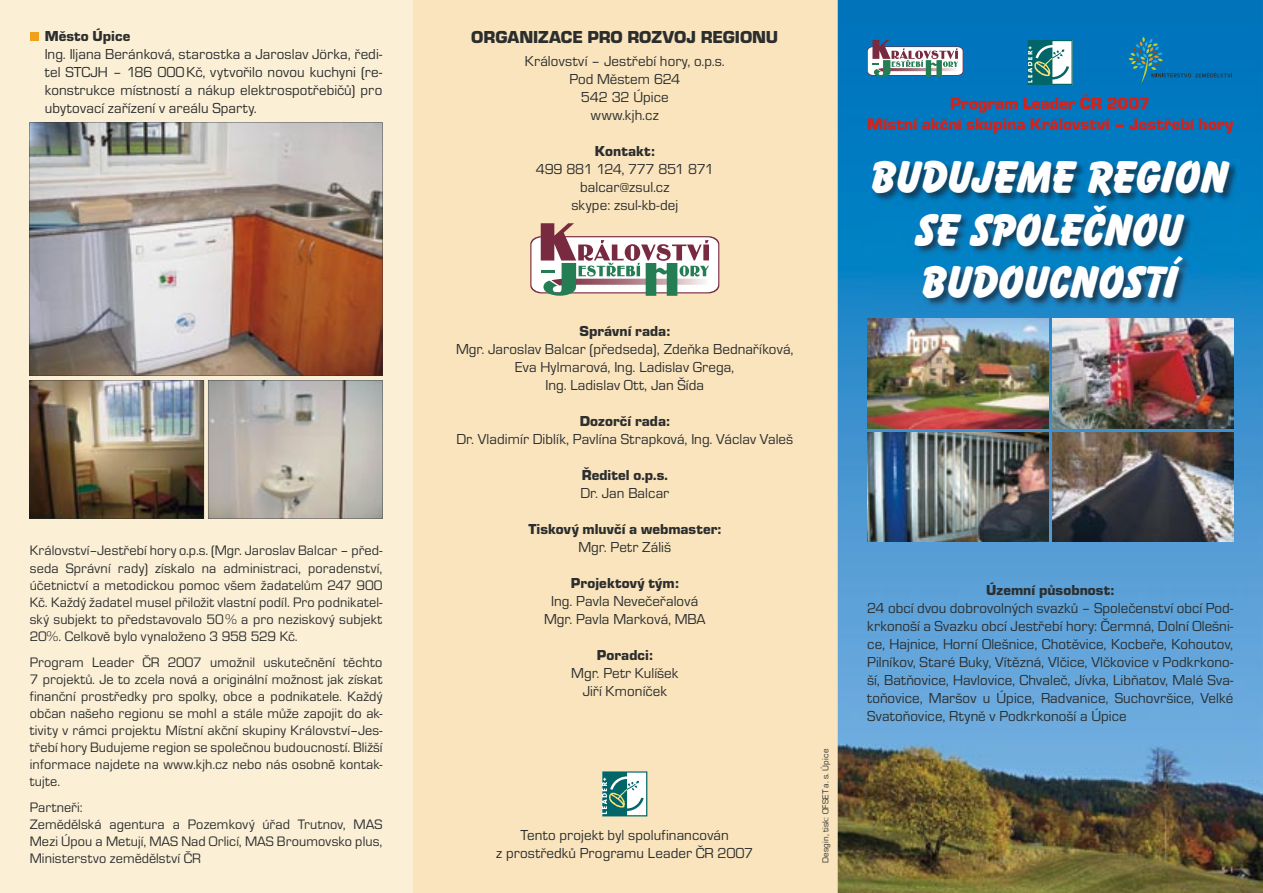
<style>
.page{position:relative;width:1263px;height:893px;background:#fff}
.page>*{position:absolute;margin:0;border:0;box-sizing:border-box;transform-origin:0 0}
.t1{font:700 48px/52.5px "Balloon DCE Extr";letter-spacing:-.005em;color:#fff;text-align:center}
.t2{font:900 18px "Eurostile TCE";letter-spacing:-.005em;color:#2c2e2e}
.t3{font:900 17.25px/20.7px "Eurostile TCE";color:#d92017;text-align:center}
.t4{font:15px/18px "Eurostile TCE";letter-spacing:.005em;color:#2c2e2e;text-align:center}
.t5{font:900 15px "Eurostile TCE";letter-spacing:.005em;color:#2c2e2e}
.t6{font:14.25px/17.1px "Eurostile TCE";letter-spacing:.01em;color:#2c2e2e;text-align:justify}
.t7{font:9px "Eurostile TCE";letter-spacing:.025em;color:#2c2e2e}
</style>
<div class="page">
<div style="left:412px;top:0;width:426px;height:893px;background:#f9e4bd"></div>
<img style="left:838px;top:0;width:425px;height:893px">
<img style="left:872px;top:159px;width:367px;height:149px">
<div style="left:0;top:0;width:412px;height:893px;background:#fbefd6"></div>
<svg style="left:867px;top:40px;width:96px;height:37px"></svg>
<svg style="left:1128px;top:37px;width:104px;height:46px;background:#0b76b2"></svg>
<svg style="left:1028px;top:40px;width:45px;height:45px"></svg>
<img style="left:867px;top:319px;width:181px;height:109px">
<img style="left:1052px;top:319px;width:181px;height:109px">
<img style="left:867px;top:432px;width:181px;height:110px">
<img style="left:1052px;top:432px;width:181px;height:110px">
<div style="left:30px;top:32px;width:8px;height:8px;background:#efa11b"></div>
<img style="left:30px;top:122px;width:353px;height:254px">
<img style="left:30px;top:380px;width:353px;height:139px">
<svg style="left:530px;top:223px;width:189px;height:73px"></svg>
<svg style="left:602px;top:771px;width:45px;height:45px;background:#7baeab"></svg>
<p class="t5" style="left:45px;top:28px;width:87px">Město Úpice</p>
<p class="t4" style="left:45px;top:45px;width:339px;text-align:justify">Ing. Iljana Beránková, starostka a Jaroslav Jörka, ředi&shy;tel STCJH – 186 000 Kč, vytvořilo novou kuchyni (re&shy;konstrukce místností a nákup elektrospotřebičů) pro ubytovací zařízení v areálu Sparty.</p>
<p class="t6" style="left:30px;top:542px;width:354px">Království–Jestřebí hory o.p.s. (Mgr. Jaroslav Balcar – před&shy;seda Správní rady) získalo na administraci, poradenství, účetnictví a metodickou pomoc všem žadatelům 247 900<br>Kč. Každý žadatel musel přiložit vlastní podíl. Pro podnikatel&shy;ský subjekt to představovalo 50 % a pro neziskový subjekt 20%. Celkově bylo vynaloženo 3 958 529 Kč.</p>
<p class="t6" style="left:30px;top:654px;width:354px">Program Leader ČR 2007 umožnil uskutečnění těchto 7 projektů. Je to zcela nová a originální možnost jak získat finanční prostředky pro spolky, obce a podnikatele. Každý občan našeho regionu se mohl a stále může zapojit do ak&shy;tivity v rámci projektu Místní akční skupiny Království–Jes&shy;třebí hory Budujeme region se společnou budoucností. Bližší informace najdete na www.kjh.cz nebo nás osobně kontak&shy;tujte.</p>
<p class="t6" style="left:30px;top:799px;width:354px;text-align:left">Partneři:<br>Zemědělská agentura a Pozemkový úřad Trutnov, MAS Mezi Úpou a Metují, MAS Nad Orlicí, MAS Broumovsko plus, Ministerstvo zemědělství ČR</p>
<p class="t2" style="left:471px;top:27px;width:309px">ORGANIZACE PRO ROZVOJ REGIONU</p>
<p class="t4" style="left:525px;top:52px;width:201px">Království – Jestřebí hory, o.p.s.<br>Pod Městem 624<br>542 32 Úpice<br>www.kjh.cz</p>
<p class="t5" style="left:595px;top:142px;width:61px">Kontakt:</p>
<p class="t4" style="left:536px;top:160px;width:180px">499 881 124, 777 851 871 balcar@zsul.cz<br>skype: zsul-kb-dej</p>
<p class="t5" style="left:579px;top:322px;width:92px">Správní rada:</p>
<p class="t4" style="left:456px;top:340px;width:339px">Mgr. Jaroslav Balcar (předseda), Zdeňka Bednaříková,<br>Eva Hylmarová, Ing. Ladislav Grega,<br>Ing. Ladislav Ott, Jan Šída</p>
<p class="t5" style="left:580px;top:412px;width:92px">Dozorčí rada:</p>
<p class="t4" style="left:456px;top:430px;width:338px">Dr. Vladimír Diblík, Pavlína Strapková, Ing. Václav Valeš</p>
<p class="t5" style="left:582px;top:466px;width:88px">Ředitel o.p.s.</p>
<p class="t4" style="left:580px;top:484px;width:90px">Dr. Jan Balcar</p>
<p class="t5" style="left:528px;top:520px;width:194px">Tiskový mluvčí a webmaster:</p>
<p class="t4" style="left:578px;top:538px;width:94px">Mgr. Petr Záliš</p>
<p class="t5" style="left:571px;top:574px;width:109px">Projektový tým:</p>
<p class="t4" style="left:544px;top:592px;width:163px">Ing. Pavla Nevečeřalová<br>Mgr. Pavla Marková, MBA</p>
<p class="t5" style="left:597px;top:646px;width:57px">Poradci:</p>
<p class="t4" style="left:571px;top:664px;width:109px">Mgr. Petr Kulíšek<br>Jiří Kmoníček</p>
<p class="t4" style="left:496px;top:826px;width:259px">Tento projekt byl spolufinancován<br>z prostředků Programu Leader ČR 2007</p>
<p class="t7" style="left:821px;top:863px;width:116px;rotate:-90deg">Desgin, tisk: OFSET a. s. Úpice</p>
<p class="t3" style="left:867px;top:93px;width:368px">Program Leader ČR 2007<br>Místní akční skupina Království – Jestřebí hory</p>
<h1 class="t1" style="left:871px;top:152px;width:359px">BUDUJEME REGION<br>SE SPOLEČNOU<br>BUDOUCNOSTÍ</h1>
<p class="t5" style="left:986px;top:582px;width:129px">Územní působnost:</p>
<p class="t4" style="left:867px;top:600px;width:367px;text-align:justify">24 obcí dvou dobrovolných svazků – Společenství obcí Pod&shy;krkonoší a Svazku obcí Jestřebí hory: Čermná, Dolní Olešni&shy;ce, Hajnice, Horní Olešnice, Chotěvice, Kocbeře, Kohoutov, Pilníkov, Staré Buky, Vítězná, Vlčice, Vlčkovice v Podkrkono&shy;ší, Batňovice, Havlovice, Chvaleč, Jívka, Libňatov, Malé Sva&shy;toňovice, Maršov u Úpice, Radvanice, Suchovršice, Velké Svatoňovice, Rtyně v Podkrkonoší a Úpice</p>
</div>
